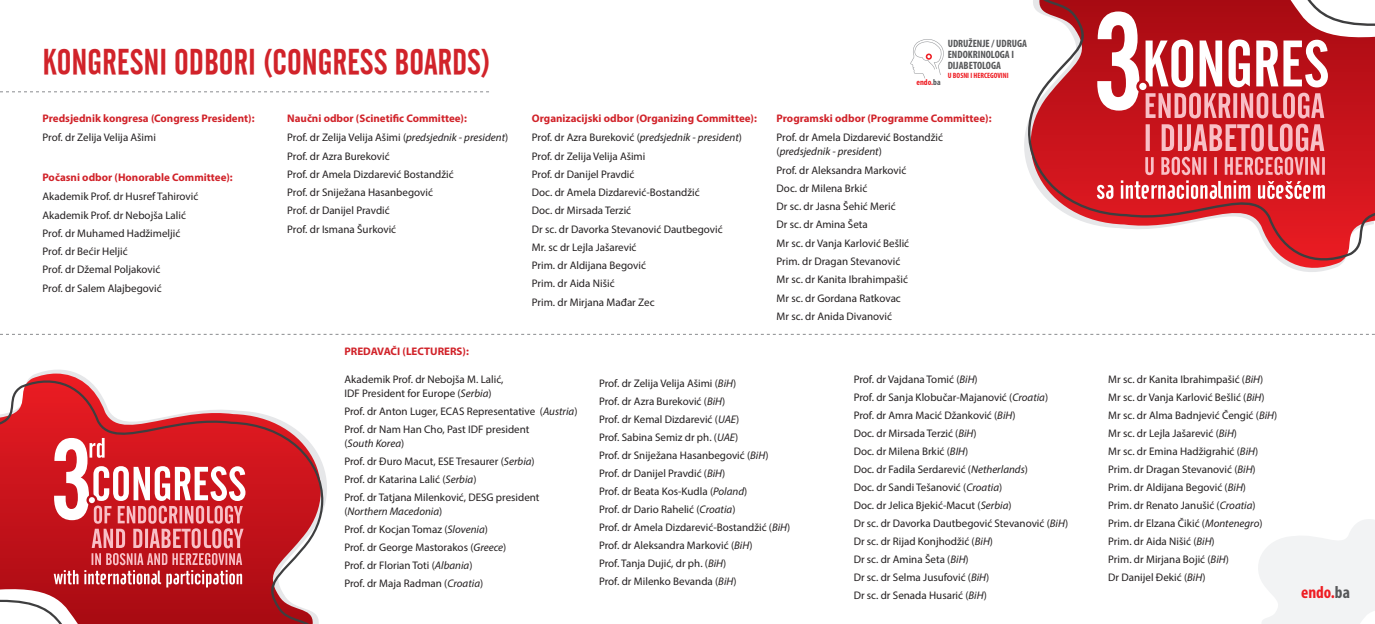
<style>
.page{position:relative;width:1375px;height:624px;background:#fff}
.page>*{position:absolute;margin:0;border:0;box-sizing:border-box;transform-origin:0 0}
.t1{font:35px "Cafeta";color:#d1232a}
.t2{font:700 condensed 17.2px "Myriad Pro";color:#ee1d23}
.t3{font:11px/14px "Myriad Pro";color:#231f20}
.t4{font:700 11px "Myriad Pro";color:#d1232a}
.t5{font:700 condensed 10.7px/10.8px "Myriad Pro";color:#57585a}
.t6{font:700 condensed 8.5px "Myriad Pro";color:#ee1d23}
.t7{font:700 condensed 7.7px "Myriad Pro";color:#ee1d23}
.s1{font-style:italic}
.s2{color:#57585a}
</style>
<div class="page">
<svg style="left:1024px;top:123px;width:319px;height:149px"></svg>
<svg style="left:1028px;top:0;width:347px;height:262px"></svg>
<svg style="left:1145px;top:124px;width:179px;height:27px;background:#e06870"></svg>
<svg style="left:1097px;top:157px;width:228px;height:42px;background:#e0585e"></svg>
<svg style="left:1097px;top:11px;width:231px;height:107px"></svg>
<div style="left:1139px;top:83px;width:7px;height:7px;background:#fff;border-radius:50%"></div>
<svg style="left:29px;top:373px;width:298px;height:134px"></svg>
<svg style="left:0;top:379px;width:324px;height:245px"></svg>
<svg style="left:54px;top:438px;width:191px;height:149px"></svg>
<svg style="left:910px;top:39px;width:34px;height:39px"></svg>
<svg style="left:1258px;top:519px;width:117px;height:105px"></svg>
<svg style="left:0;top:334px;width:1375px;height:1px"></svg>
<svg style="left:0;top:91px;width:489px;height:1px"></svg>
<p class="t1" style="left:43px;top:43px;width:450px">KONGRESNI ODBORI (CONGRESS BOARDS)</p>
<p class="t4" style="left:43px;top:111px;width:213px">Predsjednik kongresa (Congress President):</p>
<p class="t3" style="left:43px;top:130px;width:115px">Prof. dr Zelija Velija Ašimi</p>
<p class="t4" style="left:43px;top:170px;width:192px">Počasni odbor (Honorable Committee):</p>
<p class="t3" style="left:43px;top:189px;width:157px">Akademik Prof. dr Husref Tahirović</p>
<p class="t3" style="left:43px;top:208px;width:145px">Akademik Prof. dr Nebojša Lalić</p>
<p class="t3" style="left:43px;top:226px;width:139px">Prof. dr Muhamed Hadžimeljić</p>
<p class="t3" style="left:43px;top:244px;width:87px">Prof. dr Bećir Heljić</p>
<p class="t3" style="left:43px;top:262px;width:119px">Prof. dr Džemal Poljaković</p>
<p class="t3" style="left:43px;top:281px;width:121px">Prof. dr Salem Alajbegović</p>
<p class="t4" style="left:287px;top:111px;width:181px">Naučni odbor (Scinetific Committee):</p>
<p class="t3" style="left:287px;top:130px;width:223px">Prof. dr Zelija Velija Ašimi (<span class="s1">predsjednik - president</span>)</p>
<p class="t3" style="left:287px;top:149px;width:104px">Prof. dr Azra Bureković</p>
<p class="t3" style="left:287px;top:167px;width:168px">Prof. dr Amela Dizdarević Bostandžić</p>
<p class="t3" style="left:287px;top:185px;width:147px">Prof. dr Sniježana Hasanbegović</p>
<p class="t3" style="left:287px;top:203px;width:104px">Prof. dr Danijel Pravdić</p>
<p class="t3" style="left:287px;top:222px;width:111px">Prof. dr Ismana Šurković</p>
<p class="t4" style="left:532px;top:111px;width:227px">Organizacijski odbor (Organizing Committee):</p>
<p class="t3" style="left:532px;top:130px;width:212px">Prof. dr Azra Bureković (<span class="s1">predsjednik - president</span>)</p>
<p class="t3" style="left:532px;top:149px;width:115px">Prof. dr Zelija Velija Ašimi</p>
<p class="t3" style="left:532px;top:167px;width:104px">Prof. dr Danijel Pravdić</p>
<p class="t3" style="left:532px;top:185px;width:169px">Doc. dr Amela Dizdarević-Bostandžić</p>
<p class="t3" style="left:532px;top:203px;width:101px">Doc. dr Mirsada Terzić</p>
<p class="t3" style="left:532px;top:222px;width:192px">Dr sc. dr Davorka Stevanović Dautbegović</p>
<p class="t3" style="left:532px;top:240px;width:106px">Mr. sc dr Lejla Jašarević</p>
<p class="t3" style="left:532px;top:258px;width:116px">Prim. dr Aldijana Begović</p>
<p class="t3" style="left:532px;top:276px;width:84px">Prim. dr Aida Nišić</p>
<p class="t3" style="left:532px;top:295px;width:124px">Prim. dr Mirjana Mađar Zec</p>
<p class="t6" style="left:916px;top:76px;width:26px">endo.<span class="s2">ba</span></p>
<p class="t5" style="left:948px;top:38px;width:81px">UDRUŽENJE / UDRUGA<br>ENDOKRINOLOGA I<br>DIJABETOLOGA</p>
<p class="t7" style="left:948px;top:70px;width:62px">U BOSNI I HERCEGOVINI</p>
<p class="t4" style="left:776px;top:111px;width:216px">Programski odbor (Programme Committee):</p>
<p class="t3" style="left:776px;top:130px;width:168px">Prof. dr Amela Dizdarević Bostandžić (<span class="s1">predsjednik - president</span>)</p>
<p class="t3" style="left:776px;top:163px;width:131px">Prof. dr Aleksandra Marković</p>
<p class="t3" style="left:776px;top:181px;width:92px">Doc. dr Milena Brkić</p>
<p class="t3" style="left:776px;top:199px;width:121px">Dr sc. dr Jasna Šehić Merić</p>
<p class="t3" style="left:776px;top:217px;width:93px">Dr sc. dr Amina Šeta</p>
<p class="t3" style="left:776px;top:236px;width:134px">Mr sc. dr Vanja Karlović Bešlić</p>
<p class="t3" style="left:776px;top:254px;width:125px">Prim. dr Dragan Stevanović</p>
<p class="t3" style="left:776px;top:272px;width:133px">Mr sc. dr Kanita Ibrahimpašić</p>
<p class="t3" style="left:776px;top:290px;width:126px">Mr sc. dr Gordana Ratkovac</p>
<p class="t3" style="left:776px;top:309px;width:117px">Mr sc. dr Anida Divanović</p>
<p class="t4" style="left:344px;top:344px;width:126px">PREDAVAČI (LECTURERS):</p>
<p class="t3" style="left:344px;top:372px;width:161px">Akademik Prof. dr Nebojša M. Lalić,<br>IDF President for Europe (<span class="s1">Serbia</span>)</p>
<p class="t3" style="left:344px;top:404px;width:234px">Prof. dr Anton Luger, ECAS Representative (<span class="s1">Austria</span>)</p>
<p class="t3" style="left:344px;top:422px;width:187px">Prof. dr Nam Han Cho, Past IDF president (<span class="s1">South Korea</span>)</p>
<p class="t3" style="left:344px;top:454px;width:192px">Prof. dr Đuro Macut, ESE Tresaurer (<span class="s1">Serbia</span>)</p>
<p class="t3" style="left:344px;top:472px;width:134px">Prof. dr Katarina Lalić (<span class="s1">Serbia</span>)</p>
<p class="t3" style="left:344px;top:490px;width:197px">Prof. dr Tatjana Milenković, DESG president (<span class="s1">Northern Macedonia</span>)</p>
<p class="t3" style="left:344px;top:522px;width:145px">Prof. dr Kocjan Tomaz (<span class="s1">Slovenia</span>)</p>
<p class="t3" style="left:344px;top:540px;width:163px">Prof. dr George Mastorakos (<span class="s1">Greece</span>)</p>
<p class="t3" style="left:344px;top:558px;width:130px">Prof. dr Florian Toti (<span class="s1">Albania</span>)</p>
<p class="t3" style="left:344px;top:576px;width:140px">Prof. dr Maja Radman (<span class="s1">Croatia</span>)</p>
<p class="t3" style="left:599px;top:376px;width:139px">Prof. dr Zelija Velija Ašimi (<span class="s1">BiH</span>)</p>
<p class="t3" style="left:599px;top:394px;width:128px">Prof. dr Azra Bureković (<span class="s1">BiH</span>)</p>
<p class="t3" style="left:599px;top:412px;width:142px">Prof. dr Kemal Dizdarević (<span class="s1">UAE</span>)</p>
<p class="t3" style="left:599px;top:430px;width:141px">Prof. Sabina Semiz dr ph. (<span class="s1">UAE</span>)</p>
<p class="t3" style="left:599px;top:448px;width:171px">Prof. dr Sniježana Hasanbegović (<span class="s1">BiH</span>)</p>
<p class="t3" style="left:599px;top:466px;width:128px">Prof. dr Danijel Pravdić (<span class="s1">BiH</span>)</p>
<p class="t3" style="left:599px;top:484px;width:150px">Prof. dr Beata Kos-Kudla (<span class="s1">Poland</span>)</p>
<p class="t3" style="left:599px;top:502px;width:138px">Prof. dr Dario Rahelić (<span class="s1">Croatia</span>)</p>
<p class="t3" style="left:599px;top:520px;width:193px">Prof. dr Amela Dizdarević-Bostandžić (<span class="s1">BiH</span>)</p>
<p class="t3" style="left:599px;top:538px;width:155px">Prof. dr Aleksandra Marković (<span class="s1">BiH</span>)</p>
<p class="t3" style="left:599px;top:556px;width:129px">Prof. Tanja Dujić, dr ph. (<span class="s1">BiH</span>)</p>
<p class="t3" style="left:599px;top:574px;width:139px">Prof. dr Milenko Bevanda (<span class="s1">BiH</span>)</p>
<p class="t3" style="left:854px;top:372px;width:126px">Prof. dr Vajdana Tomić (<span class="s1">BiH</span>)</p>
<p class="t3" style="left:854px;top:390px;width:196px">Prof. dr Sanja Klobučar-Majanović (<span class="s1">Croatia</span>)</p>
<p class="t3" style="left:854px;top:408px;width:163px">Prof. dr Amra Macić Džanković (<span class="s1">BiH</span>)</p>
<p class="t3" style="left:854px;top:426px;width:124px">Doc. dr Mirsada Terzić (<span class="s1">BiH</span>)</p>
<p class="t3" style="left:854px;top:444px;width:116px">Doc. dr Milena Brkić (<span class="s1">BIH</span>)</p>
<p class="t3" style="left:854px;top:462px;width:176px">Doc. dr Fadila Serdarević (<span class="s1">Netherlands</span>)</p>
<p class="t3" style="left:854px;top:480px;width:150px">Doc. dr Sandi Tešanović (<span class="s1">Croatia</span>)</p>
<p class="t3" style="left:854px;top:498px;width:159px">Doc. dr Jelica Bjekić-Macut (<span class="s1">Serbia</span>)</p>
<p class="t3" style="left:854px;top:516px;width:216px">Dr sc. dr Davorka Dautbegović Stevanović (<span class="s1">BiH</span>)</p>
<p class="t3" style="left:854px;top:534px;width:141px">Dr sc. dr Rijad Konjhodžić (<span class="s1">BiH</span>)</p>
<p class="t3" style="left:854px;top:552px;width:117px">Dr sc. dr Amina Šeta (<span class="s1">BiH</span>)</p>
<p class="t3" style="left:854px;top:570px;width:137px">Dr sc. dr Selma Jusufović (<span class="s1">BiH</span>)</p>
<p class="t3" style="left:854px;top:588px;width:135px">Dr sc. dr Senada Husarić (<span class="s1">BiH</span>)</p>
<p class="t3" style="left:1108px;top:372px;width:157px">Mr sc. dr Kanita Ibrahimpašić (<span class="s1">BiH</span>)</p>
<p class="t3" style="left:1108px;top:390px;width:158px">Mr sc. dr Vanja Karlović Bešlić (<span class="s1">BiH</span>)</p>
<p class="t3" style="left:1108px;top:408px;width:170px">Mr sc. dr Alma Badnjević Čengić (<span class="s1">BiH</span>)</p>
<p class="t3" style="left:1108px;top:426px;width:130px">Mr sc. dr Lejla Jašarević (<span class="s1">BiH</span>)</p>
<p class="t3" style="left:1108px;top:444px;width:151px">Mr sc. dr Emina Hadžigrahić (<span class="s1">BiH</span>)</p>
<p class="t3" style="left:1108px;top:462px;width:149px">Prim. dr Dragan Stevanović (<span class="s1">BiH</span>)</p>
<p class="t3" style="left:1108px;top:480px;width:139px">Prim. dr Aldijana Begović (<span class="s1">BiH</span>)</p>
<p class="t3" style="left:1108px;top:498px;width:149px">Prim. dr Renato Janušić (<span class="s1">Croatia</span>)</p>
<p class="t3" style="left:1108px;top:516px;width:156px">Prim. dr Elzana Čikić (<span class="s1">Montenegro</span>)</p>
<p class="t3" style="left:1108px;top:534px;width:108px">Prim. dr Aida Nišić (<span class="s1">BiH</span>)</p>
<p class="t3" style="left:1108px;top:552px;width:122px">Prim. dr Mirjana Bojić (<span class="s1">BiH</span>)</p>
<p class="t3" style="left:1108px;top:570px;width:99px">Dr Danijel Đekić (<span class="s1">BiH</span>)</p>
<p class="t2" style="left:1301px;top:581px;width:50px">endo.<span class="s2">ba</span></p>
</div>
